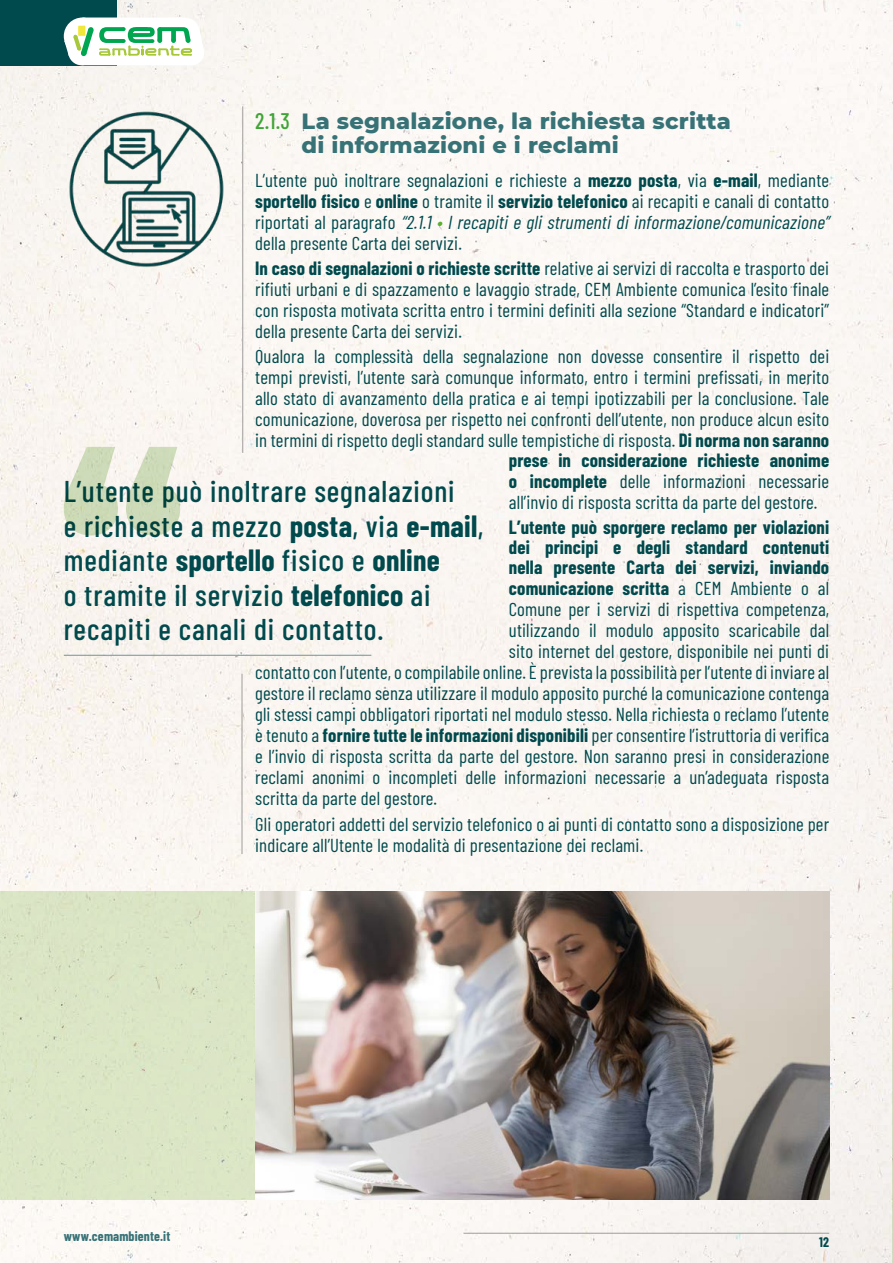
<style>
.page{position:relative;width:893px;height:1263px;background:#faf6f2}
.page>*{position:absolute;margin:0;border:0;box-sizing:border-box;transform-origin:0 0}
.t1{font:500 30px/34.5px "Barlow Condensed";letter-spacing:.03em;color:#00494d}
.t2{font:800 22.5px/24px "Montserrat";letter-spacing:.01em;color:#377277}
.t3{font:18.75px/21px "Barlow Condensed";letter-spacing:.01em;color:#00494d}
.t4{font:700 18.75px "Barlow Condensed";letter-spacing:.01em;color:#00494d}
.t5{font:700 13.5px "Barlow Condensed";letter-spacing:.01em;color:#377277}
.t6{font:700 13.5px "Barlow Condensed";color:#00494d}
.s1{font-family:"Barlow Condensed";font-weight:500;color:#3fa535}
.s2{font-weight:700}
.s3{font-style:italic}
.s4{font-weight:500;font-style:italic;color:#5ab031}
.s5{font-weight:400}
</style>
<div class="page">
<div style="left:0;top:0;width:117px;height:65px;background:#00494d"></div>
<svg style="left:64px;top:18px;width:140px;height:47px"></svg>
<hr style="left:463px;top:1233px;width:366px;height:1px;background:#9d9d9c">
<div style="left:0;top:891px;width:463px;height:308px;background:#dbe6c6"></div>
<hr style="left:892px;top:891px;width:1px;height:372px;background:#deeccf">
<hr style="left:242px;top:106px;width:1px;height:347px;background:#9d9d9c">
<hr style="left:242px;top:674px;width:1px;height:180px;background:#9d9d9c">
<hr style="left:64px;top:655px;width:307px;height:1px;background:#719499">
<svg style="left:64px;top:447px;width:116px;height:88px"></svg>
<img style="left:255px;top:891px;width:574px;height:308px">
<img style="left:64px;top:106px;width:165px;height:165px;border-radius:83px">
<p class="t2" style="left:302px;top:108px;width:431px;text-indent:-46px"><span class="s1">2.1.3</span> La segnalazione, la richiesta scritta di informazioni e i reclami</p>
<p class="t3" style="left:255px;top:168px;width:580px">L’utente può inoltrare segnalazioni e richieste a <span class="s2">mezzo posta</span>, via <span class="s2">e-mail</span>, mediante <span class="s2">sportello fisico</span> e <span class="s2">online</span> o tramite il <span class="s2">servizio telefonico</span> ai recapiti e canali di contatto r i p o rt a t i a l p a r a g r a f o <span class="s3">“2.1.1</span> <span class="s4">•</span> <span class="s3">I recapiti e gli strumenti di informazione/comunicazione” </span>della presente Carta dei servizi.</p>
<p class="t3" style="left:255px;top:256px;width:576px;text-align:justify"><span class="s2">In caso di segnalazioni o richieste scritte</span> relative ai servizi di raccolta e trasporto dei rifiuti urbani e di spazzamento e lavaggio strade, CEM Ambiente comunica l’esito finale con risposta motivata scritta entro i termini definiti alla sezione “Standard e indicatori” della presente Carta dei servizi.</p>
<p class="t3" style="left:255px;top:344px;width:576px">Qualora la complessità della segnalazione non dovesse consentire il rispetto dei</p>
<p class="t3" style="left:255px;top:365px;width:576px">tempi previsti, l’utente sarà comunque informato, entro i termini prefissati, in merito</p>
<p class="t3" style="left:255px;top:386px;width:576px">allo stato di avanzamento della pratica e ai tempi ipotizzabili per la conclusione. Tale</p>
<p class="t3" style="left:255px;top:407px;width:576px">comunicazione, doverosa per rispetto nei confronti dell’utente, non produce alcun esito</p>
<p class="t3" style="left:255px;top:428px;width:576px">in termini di rispetto degli standard sulle tempistiche di risposta. <span class="s2">Di norma non saranno</span></p>
<p class="t4" style="left:509px;top:447px;width:322px">prese in considerazione richieste anonime</p>
<p class="t3" style="left:509px;top:470px;width:322px"><span class="s2">o incomplete</span> delle informazioni necessarie</p>
<p class="t3" style="left:509px;top:491px;width:310px">all’invio di risposta scritta da parte del gestore.</p>
<p class="t4" style="left:509px;top:514px;width:322px">L’utente può sporgere reclamo per violazioni</p>
<p class="t4" style="left:509px;top:534px;width:322px">dei principi e degli standard contenuti</p>
<p class="t4" style="left:509px;top:554px;width:322px">nella presente Carta dei servizi, inviando</p>
<p class="t4" style="left:509px;top:575px;width:322px">comunicazione scritta <span class="s5">a CEM Ambiente o al</span></p>
<p class="t3" style="left:509px;top:598px;width:322px">Comune per i servizi di rispettiva competenza,</p>
<p class="t3" style="left:509px;top:619px;width:322px">utilizzando il modulo apposito scaricabile dal</p>
<p class="t3" style="left:509px;top:640px;width:322px">sito internet del gestore, disponibile nei punti di</p>
<p class="t3" style="left:255px;top:661px;width:576px">contatto con l’utente, o compilabile online. È prevista la possibilità per l’utente di inviare al</p>
<p class="t3" style="left:255px;top:682px;width:576px">gestore il reclamo senza utilizzare il modulo apposito purché la comunicazione contenga</p>
<p class="t3" style="left:255px;top:703px;width:575px">gli stessi campi obbligatori riportati nel modulo stesso. Nella richiesta o reclamo l’utente</p>
<p class="t3" style="left:255px;top:724px;width:576px">è tenuto a <span class="s2">fornire tutte le informazioni disponibili</span> per consentire l’istruttoria di verifica</p>
<p class="t3" style="left:255px;top:745px;width:576px">e l’invio di risposta scritta da parte del gestore. Non saranno presi in considerazione</p>
<p class="t3" style="left:255px;top:766px;width:576px">reclami anonimi o incompleti delle informazioni necessarie a un’adeguata risposta</p>
<p class="t3" style="left:255px;top:787px;width:184px">scritta da parte del gestore.</p>
<p class="t3" style="left:255px;top:812px;width:576px">Gli operatori addetti del servizio telefonico o ai punti di contatto sono a disposizione per indicare all’Utente le modalità di presentazione dei reclami.</p>
<h1 class="t1" style="left:64px;top:472px;width:421px">L’utente può inoltrare segnalazioni<br>e richieste a mezzo <span class="s2">posta</span>, via <span class="s2">e-mail</span>, mediante <span class="s2">sportello</span> fisico e <span class="s2">online<br></span>o tramite il servizio <span class="s2">telefonico</span> ai recapiti e canali di contatto.</h1>
<p class="t5" style="left:64px;top:1226px;width:108px">www.cemambiente.it</p>
<p class="t6" style="left:819px;top:1232px;width:11px">12</p>
</div>
